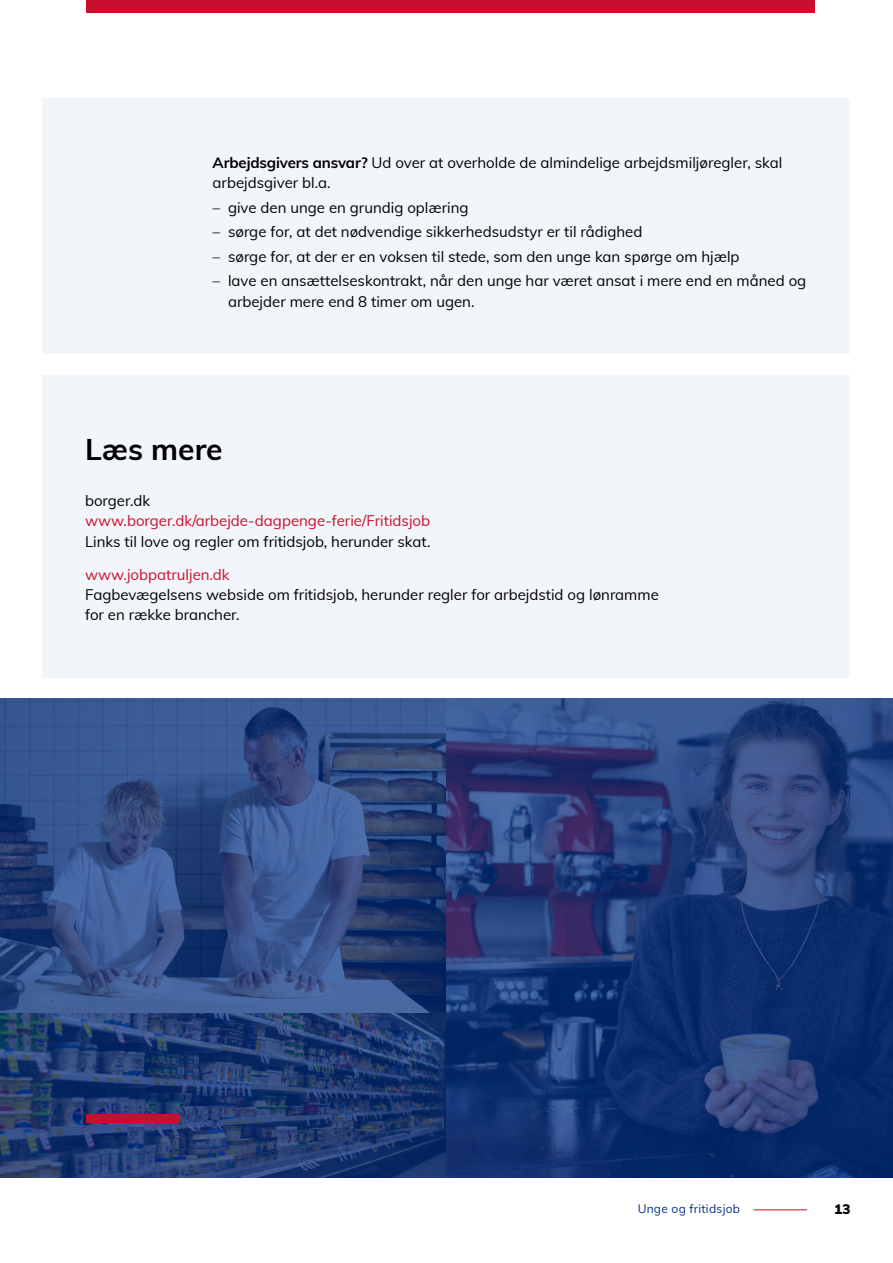
<style>
.page{position:relative;width:893px;height:1263px;background:#fff}
.page>*{position:absolute;margin:0;border:0;box-sizing:border-box;transform-origin:0 0}
.t1{font:700 30px "Muli";color:#000}
.t2{font:15px/20.2px "Muli";color:#000}
.t3{font:15px "Muli";color:#c8102e}
.t4{font:900 13.5px "Muli";color:#000}
.t5{font:12px "Muli";letter-spacing:.02em;color:#003087}
.s1{font-weight:700}
</style>
<div class="page">
<hr style="left:753px;top:1209px;width:54px;height:1px;background:#c8102e">
<div style="left:43px;top:98px;width:807px;height:256px;background:#f2f5f9"></div>
<div style="left:43px;top:375px;width:807px;height:302px;background:#f2f5f9"></div>
<div style="left:86px;top:0;width:728px;height:13px;background:#c8102e"></div>
<svg style="left:0;top:699px;width:893px;height:479px;background:#25417b"></svg>
<div style="left:86px;top:1114px;width:93px;height:9px;background:#c8102e"></div>
<p class="t2" style="left:213px;top:152px;width:571px"><span class="s1">Arbejdsgivers ansvar?</span> Ud over at overholde de almindelige arbejdsmiljøregler, skal arbejdsgiver bl.a.</p>
<p class="t2" style="left:213px;top:197px;width:257px">– give den unge en grundig oplæring</p>
<p class="t2" style="left:213px;top:221px;width:431px">– sørge for, at det nødvendige sikkerhedsudstyr er til rådighed</p>
<p class="t2" style="left:213px;top:246px;width:528px">– sørge for, at der er en voksen til stede, som den unge kan spørge om hjælp</p>
<p class="t2" style="left:228px;top:270px;width:580px;text-indent:-15px">– lave en ansættelseskontrakt, når den unge har været ansat i mere end en måned og arbejder mere end 8 timer om ugen.</p>
<h3 class="t1" style="left:85px;top:428px;width:139px">Læs mere</h3>
<p class="t2" style="left:85px;top:490px;width:67px">borger.dk</p>
<p class="t3" style="left:85px;top:510px;width:347px">www.borger.dk/arbejde-dagpenge-ferie/Fritidsjob</p>
<p class="t2" style="left:85px;top:530px;width:347px">Links til love og regler om fritidsjob, herunder skat.</p>
<p class="t3" style="left:85px;top:563px;width:146px">www.jobpatruljen.dk</p>
<p class="t2" style="left:85px;top:584px;width:575px">Fagbevægelsens webside om fritidsjob, herunder regler for arbejdstid og lønramme for en række brancher.</p>
<p class="t5" style="left:638px;top:1199px;width:104px">Unge og fritidsjob</p>
<p class="t4" style="left:834px;top:1199px;width:18px">13</p>
</div>
